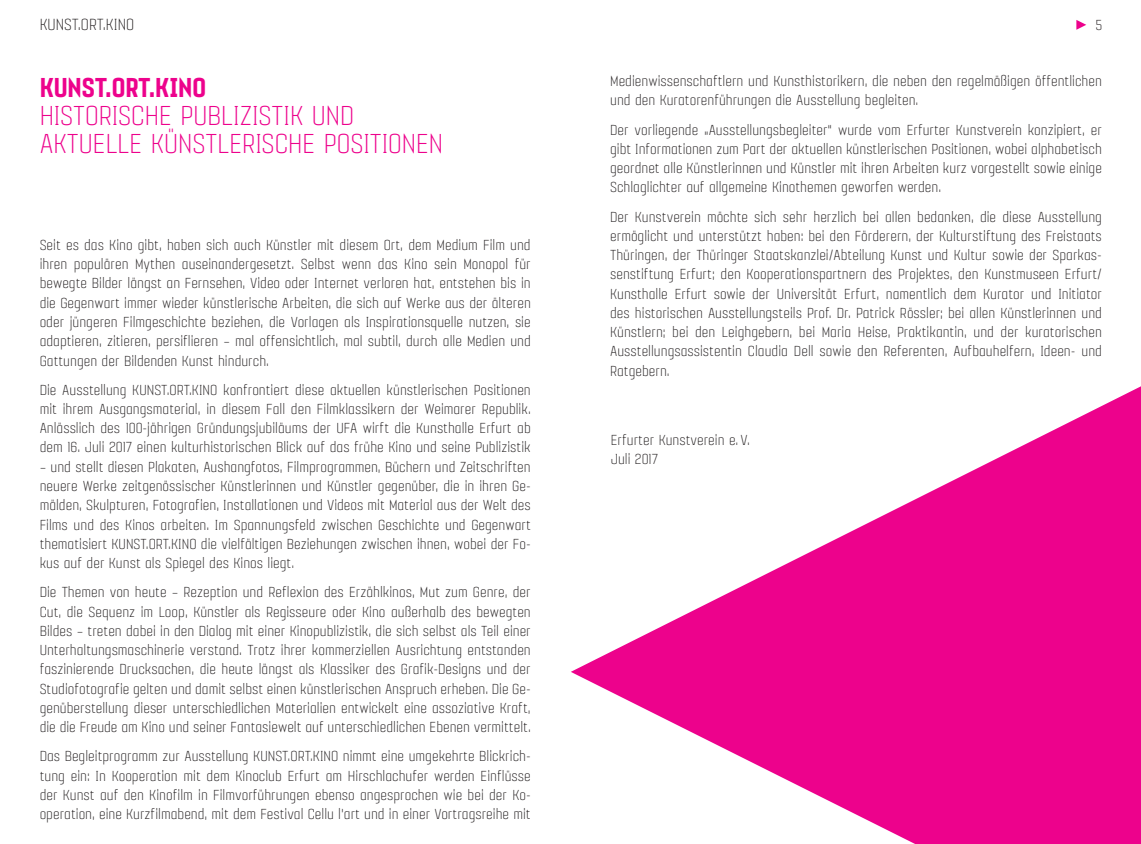
<style>
.page{position:relative;width:1141px;height:844px;background:#fff}
.page>*{position:absolute;margin:0;border:0;box-sizing:border-box;transform-origin:0 0}
.t1{font:29.75px "Gubia";color:#ed028c}
.t2{font:900 29.75px "Gubia";color:#ed028c}
.t3{font:17.5px "Gubia";color:#231f20}
.t4{font:15.75px/19.2px "Gubia";color:#231f20;text-align:justify}
</style>
<div class="page">
<svg style="left:1076px;top:20px;width:10px;height:10px"></svg>
<svg style="left:571px;top:386px;width:570px;height:457px;fill:#ed028c"></svg>
<p class="t3" style="left:40px;top:13px;width:96px">KUNST.ORT.KINO</p>
<p class="t4" style="left:1096px;top:15px;width:8px">5</p>
<h1 class="t2" style="left:40px;top:66px;width:168px">KUNST.ORT.KINO</h1>
<h1 class="t1" style="left:40px;top:97px;width:27px">Historische</h1>
<h1 class="t1" style="left:180px;top:97px;width:25px">Publizistik</h1>
<h1 class="t1" style="left:312px;top:97px;width:14px">und</h1>
<h1 class="t1" style="left:40px;top:125px;width:14px">aktuelle</h1>
<h1 class="t1" style="left:151px;top:125px;width:41px">künstlerische</h1>
<h1 class="t1" style="left:324px;top:125px;width:26px">Positionen</h1>
<p class="t4" style="left:40px;top:235px;width:493px">Seit es das Kino gibt, haben sich auch Künstler mit diesem Ort, dem Medium Film und ihren populären Mythen auseinandergesetzt. Selbst wenn das Kino sein Monopol für bewegte Bilder längst an Fernsehen, Video oder Internet verloren hat, entstehen bis in die Gegenwart immer wieder künstlerische Arbeiten, die sich auf Werke aus der älteren oder jüngeren Filmgeschichte beziehen, die Vorlagen als Inspirationsquelle nutzen, sie adaptieren, zitieren, persiflieren – mal offensichtlich, mal subtil, durch alle Medien und Gattungen der Bildenden Kunst hindurch.</p>
<p class="t4" style="left:40px;top:380px;width:493px">Die Ausstellung KUNST.ORT.KINO konfrontiert diese aktuellen künstlerischen Positionen mit ihrem Ausgangsmaterial, in diesem Fall den Filmklassikern der Weimarer Republik.<br>Anlässlich des 100-jährigen Gründungsjubiläums der UFA wirft die Kunsthalle Erfurt ab dem 16. Juli 2017 einen kulturhistorischen Blick auf das frühe Kino und seine Publizistik</p>
<p class="t4" style="left:40px;top:457px;width:493px">– und stellt diesen Plakaten, Aushangfotos, Filmprogrammen, Büchern und Zeitschriften neuere Werke zeitgenössischer Künstlerinnen und Künstler gegenüber, die in ihren Ge&shy;mälden, Skulpturen, Fotografien, Installationen und Videos mit Material aus der Welt des Films und des Kinos arbeiten. Im Spannungsfeld zwischen Geschichte und Gegenwart thematisiert KUNST.ORT.KINO die vielfältigen Beziehungen zwischen ihnen, wobei der Fo&shy;kus auf der Kunst als Spiegel des Kinos liegt.</p>
<p class="t4" style="left:40px;top:582px;width:493px">Die Themen von heute – Rezeption und Reflexion des Erzählkinos, Mut zum Genre, der Cut, die Sequenz im Loop, Künstler als Regisseure oder Kino außerhalb des bewegten Bildes – treten dabei in den Dialog mit einer Kinopublizistik, die sich selbst als Teil einer Unterhaltungsmaschinerie verstand. Trotz ihrer kommerziellen Ausrichtung entstanden faszinierende Drucksachen, die heute längst als Klassiker des Grafik-Designs und der Studiofotografie gelten und damit selbst einen künstlerischen Anspruch erheben. Die Ge&shy;genüberstellung dieser unterschiedlichen Materialien entwickelt eine assoziative Kraft, die die Freude am Kino und seiner Fantasiewelt auf unterschiedlichen Ebenen vermittelt.</p>
<p class="t4" style="left:40px;top:746px;width:493px">Das Begleitprogramm zur Ausstellung KUNST.ORT.KINO nimmt eine umgekehrte Blickrich&shy;tung ein: In Kooperation mit dem Kinoclub Erfurt am Hirschlachufer werden Einflüsse der Kunst auf den Kinofilm in Filmvorführungen ebenso angesprochen wie bei der Ko&shy;operation, eine Kurzfilmabend, mit dem Festival Cellu l’art und in einer Vortragsreihe mit</p>
<p class="t4" style="left:610px;top:71px;width:493px">Medienwissenschaftlern und Kunsthistorikern, die neben den regelmäßigen öffentlichen und den Kuratorenführungen die Ausstellung begleiten.</p>
<p class="t4" style="left:610px;top:120px;width:493px">Der vorliegende „Ausstellungsbegleiter“ wurde vom Erfurter Kunstverein konzipiert, er gibt Informationen zum Part der aktuellen künstlerischen Positionen, wobei alphabetisch geordnet alle Künstlerinnen und Künstler mit ihren Arbeiten kurz vorgestellt sowie einige Schlaglichter auf allgemeine Kinothemen geworfen werden.</p>
<p class="t4" style="left:610px;top:207px;width:493px">Der Kunstverein möchte sich sehr herzlich bei allen bedanken, die diese Ausstellung ermöglicht und unterstützt haben: bei den Förderern, der Kulturstiftung des Freistaats Thüringen, der Thüringer Staatskanzlei/Abteilung Kunst und Kultur sowie der Sparkas&shy;senstiftung Erfurt; den Kooperationspartnern des Projektes, den Kunstmuseen Erfurt/ Kunsthalle Erfurt sowie der Universität Erfurt, namentlich dem Kurator und Initiator des historischen Ausstellungsteils Prof. Dr. Patrick Rössler; bei allen Künstlerinnen und Künstlern; bei den Leighgebern, bei Maria Heise, Praktikantin, und der kuratorischen Ausstellungsassistentin Claudia Dell sowie den Referenten, Aufbauhelfern, Ideen- und Ratgebern.</p>
<p class="t4" style="left:611px;top:430px;width:141px">Erfurter Kunstverein e. V.<br>Juli 2017</p>
</div>
